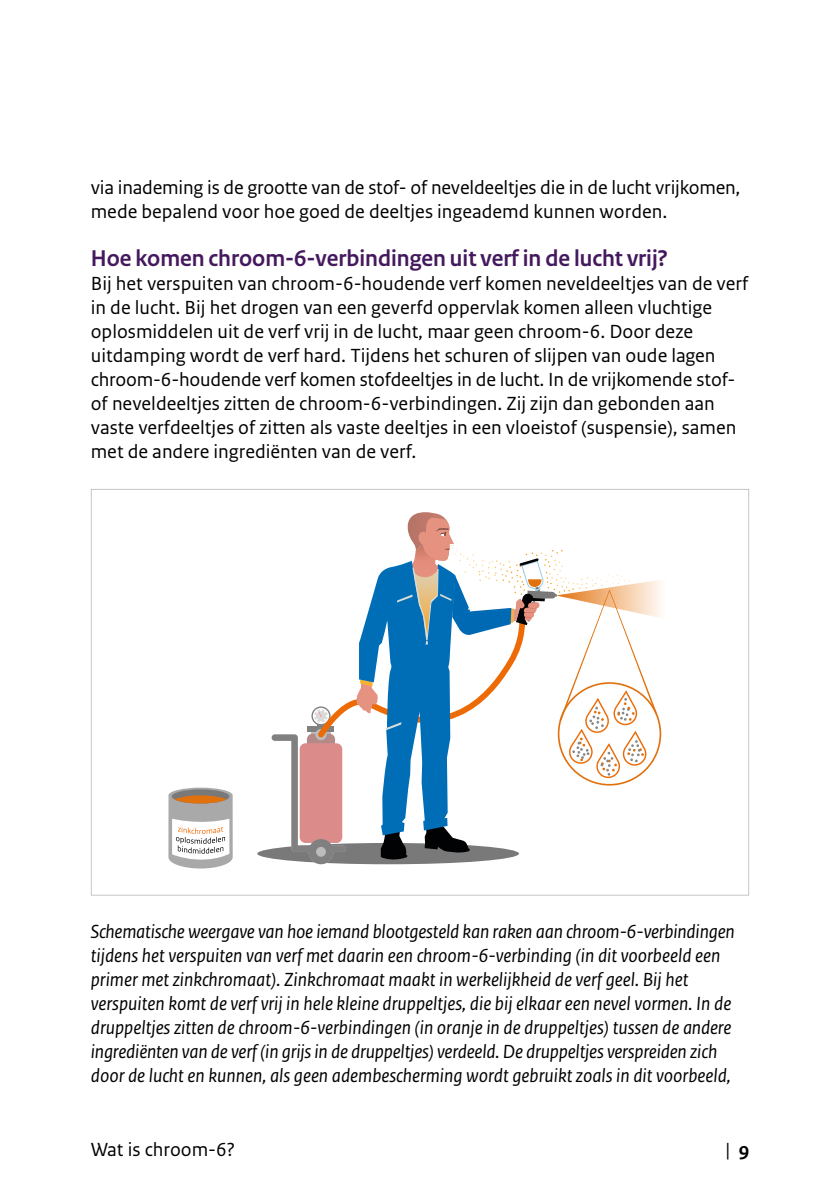
<style>
.page{position:relative;width:840px;height:1191px;background:#fff}
.page>*{position:absolute;margin:0;border:0;box-sizing:border-box;transform-origin:0 0}
._05_RIVM_Paragraafko{font:700 24px "Rijksoverheid Sans Heading";color:#44195e}
._10_RIVM_Broodtekst{font:20px/24px "Rijksoverheid Sans Text";color:#000}
._14_RIVM_Fotobijschr{font:italic 20px/24px "Rijksoverheid Sans Text";color:#000}
.s1{font-weight:700}
</style>
<div class="page">
<svg style="left:271px;top:512px;width:391px;height:352px"></svg>
<svg style="left:168px;top:787px;width:64px;height:81px"></svg>
<p class="_10_RIVM_Broodtekst" style="left:91px;top:176px;width:651px">via inademing is de grootte van de stof- of neveldeeltjes die in de lucht vrijkomen, mede bepalend voor hoe goed de deeltjes ingeademd kunnen worden.</p>
<p class="_05_RIVM_Paragraafko" style="left:91px;top:245px;width:578px">Hoe komen chroom-6-verbindingen uit verf in de lucht vrij?</p>
<p class="_10_RIVM_Broodtekst" style="left:91px;top:272px;width:658px">Bij het verspuiten van chroom-6-houdende verf komen neveldeeltjes van de verf in de lucht. Bij het drogen van een geverfd oppervlak komen alleen vluchtige oplosmiddelen uit de verf vrij in de lucht, maar geen chroom-6. Door deze uitdamping wordt de verf hard. Tijdens het schuren of slijpen van oude lagen chroom-6-houdende verf komen stofdeeltjes in de lucht. In de vrijkomende stof&shy;of neveldeeltjes zitten de chroom-6-verbindingen. Zij zijn dan gebonden aan vaste verfdeeltjes of zitten als vaste deeltjes in een vloeistof (suspensie), samen met de andere ingrediënten van de verf.</p>
<p class="_14_RIVM_Fotobijschr" style="left:91px;top:920px;width:645px">Schematische weergave van hoe iemand blootgesteld kan raken aan chroom-6-verbindingen tijdens het verspuiten van verf met daarin een chroom-6-verbinding (in dit voorbeeld een primer met zinkchromaat). Zinkchromaat maakt in werkelijkheid de verf geel. Bij het verspuiten komt de verf vrij in hele kleine druppeltjes, die bij elkaar een nevel vormen. In de druppeltjes zitten de chroom-6-verbindingen (in oranje in de druppeltjes) tussen de andere ingrediënten van de verf (in grijs in de druppeltjes) verdeeld. De druppeltjes verspreiden zich door de lucht en kunnen, als geen adembescherming wordt gebruikt zoals in dit voorbeeld,</p>
<p class="_10_RIVM_Broodtekst" style="left:91px;top:1137px;width:146px">Wat is chroom-6?</p>
<p class="_10_RIVM_Broodtekst" style="left:725px;top:1137px;width:25px">| <span class="s1">9</span></p>
</div>
